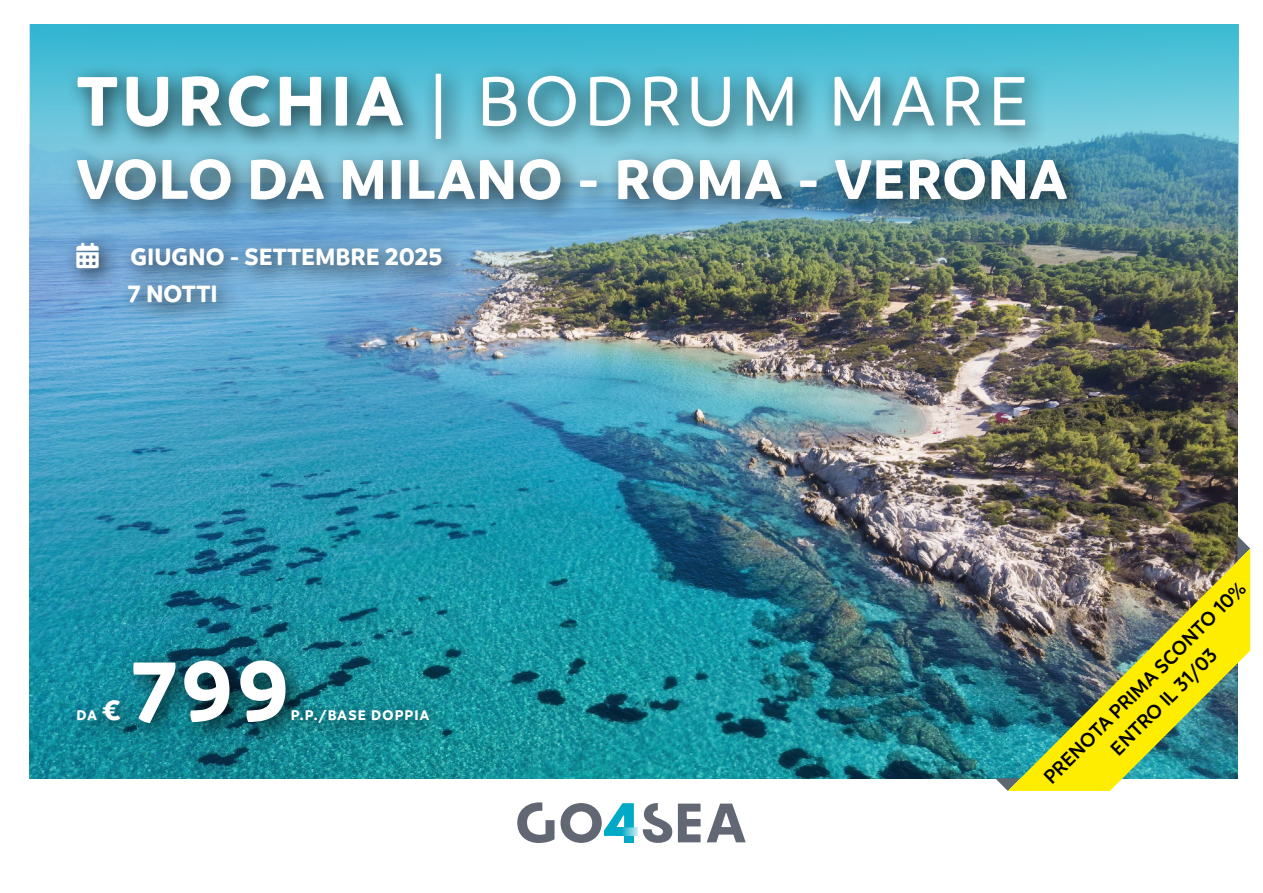
<style>
.page{position:relative;width:1263px;height:893px;background:#fff}
.page>*{position:absolute;margin:0;border:0;box-sizing:border-box;transform-origin:0 0}
.t1{font:700 90px "Branding";color:#fff}
.t2{font:500 75px "Branding";letter-spacing:.055em;color:#fff}
.t3{font:700 60px "Branding";letter-spacing:.01em;color:#fff}
.t4{font:700 25.5px/37.5px "Branding";color:#fff}
.t5{font:600 21px/27px "Branding";color:#000;text-align:center}
.t6{font:700 15px "Branding";letter-spacing:.075em;color:#fff}
.s1{font-weight:700}
.s2{font-size:30px}
</style>
<div class="page">
<img style="left:30px;top:310px;width:1207px;height:468px">
<svg style="left:30px;top:24px;width:1208px;height:286px"></svg>
<svg style="left:707px;top:804px;width:39px;height:38px"></svg>
<svg style="left:643px;top:803px;width:29px;height:40px"></svg>
<svg style="left:678px;top:804px;width:22px;height:38px"></svg>
<svg style="left:517px;top:802px;width:37px;height:41px"></svg>
<svg style="left:560px;top:803px;width:74px;height:40px"></svg>
<svg style="left:616px;top:827px;width:22px;height:9px"></svg>
<div style="left:65px;top:648px;width:386px;height:98px;background:#000;opacity:.75"></div>
<div style="left:64px;top:62px;width:1026px;height:264px;background:#000;opacity:.75"></div>
<svg style="left:995px;top:778px;width:13px;height:13px"></svg>
<svg style="left:1237px;top:536px;width:13px;height:13px"></svg>
<img style="left:1008px;top:549px;width:242px;height:242px">
<h2 class="t2" style="left:77px;top:62px;width:954px"><span class="s1">TURCHIA</span> | BODRUM MARE</h2>
<h3 class="t3" style="left:77px;top:145px;width:992px">VOLO DA MILANO - ROMA - VERONA</h3>
<p class="t4" style="left:128px;top:238px;width:316px;text-indent:-51px">▲ GIUGNO - SETTEMBRE 2025<br>7 NOTTI</p>
<p class="t6" style="left:77px;top:707px;width:46px">DA <span class="s2">€</span></p>
<h1 class="t1" style="left:132px;top:639px;width:159px">799</h1>
<p class="t6" style="left:291px;top:707px;width:140px">P.P./BASE DOPPIA</p>
<p class="t5" style="left:1037px;top:771px;width:278px;rotate:-45deg">PRENOTA PRIMA SCONTO 10%<br>ENTRO IL 31/03</p>
</div>
